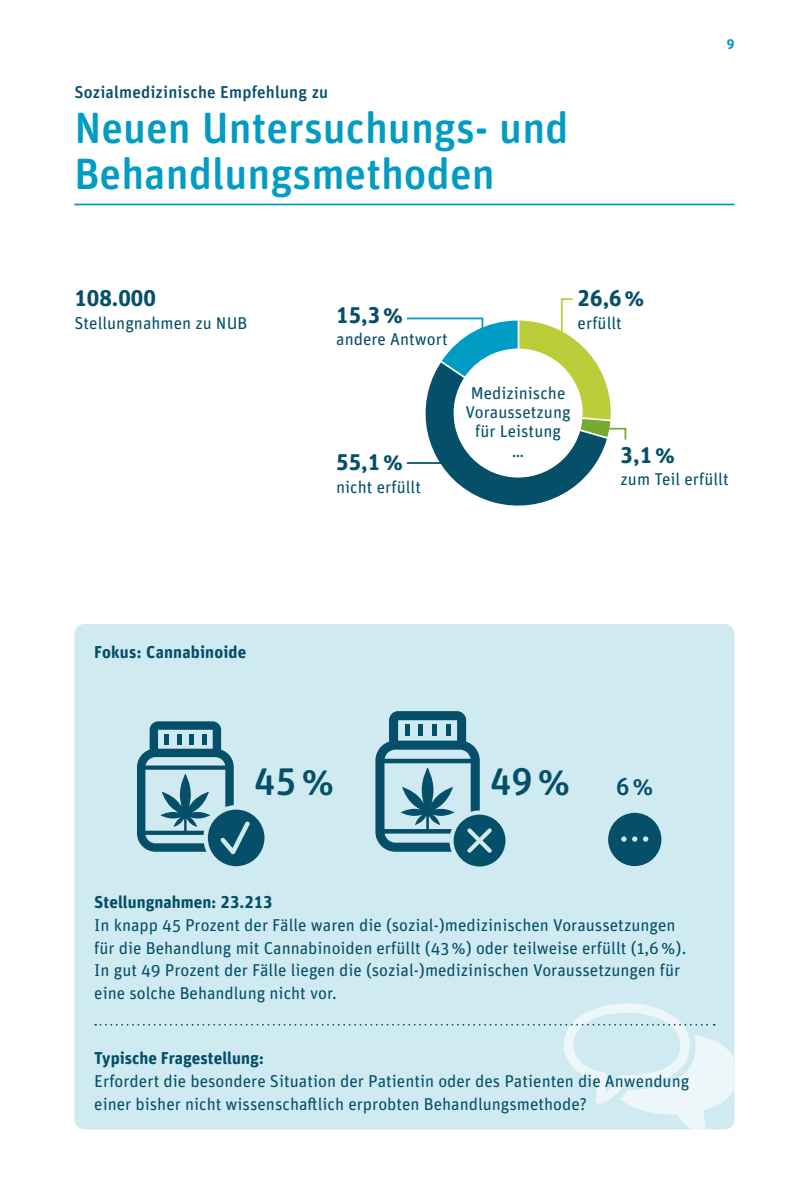
<style>
.page{position:relative;width:794px;height:1191px;background:#fff}
.page>*{position:absolute;margin:0;border:0;box-sizing:border-box;transform-origin:0 0}
.H2_Kapitelheadline{font:500 43.75px/45.5px "Unit Rounded Pro";color:#009cc4}
.t1{font:500 38.5px "Unit Rounded Pro";color:#054f69}
.t2{font:500 24.5px "Unit Rounded Pro";color:#054f69}
.Fließtext{font:700 22.75px "Unit Rounded Pro";color:#054f69}
.H5_Zwischenheadline{font:700 22.75px "Unit Rounded Pro";color:#054f69}
.Fließtext-2{font:17.15px/22.8px "Unit Rounded Pro";color:#054f69}
.Infokasten{font:17.15px/22.8px "Unit Rounded Pro";color:#054f69}
.Absatzheadline{font:700 17.15px "Unit Rounded Pro";color:#054f69}
.Absatzheadline-2{font:500 17.15px "Unit Rounded Pro";letter-spacing:.01em;color:#054f69}
.Infokasten-2{font:700 17.15px "Unit Rounded Pro";color:#054f69}
.t3{font:700 14px "Unit Rounded Pro";color:#009cc4}
</style>
<div class="page">
<hr style="left:74px;top:204px;width:660px;height:1px;background:#009cc4">
<div style="left:74px;top:624px;width:660px;height:505px;background:#cfeaf0;border-radius:10px"></div>
<svg style="left:95px;top:1003px;width:639px;height:126px"></svg>
<svg style="left:451px;top:812px;width:56px;height:56px"></svg>
<div style="left:449px;top:810px;width:61px;height:60px;border:4px solid #cfeaf0;border-radius:50%"></div>
<svg style="left:375px;top:711px;width:120px;height:145px"></svg>
<div style="left:606px;top:810px;width:57px;height:58px;background:#054f69;border-radius:50%"></div>
<div style="left:603px;top:808px;width:63px;height:62px;border:5px solid #cfeaf0;border-radius:50%"></div>
<svg style="left:632px;top:836px;width:5px;height:5px"></svg>
<svg style="left:621px;top:836px;width:5px;height:5px"></svg>
<svg style="left:643px;top:836px;width:5px;height:5px"></svg>
<svg style="left:206px;top:807px;width:61px;height:61px"></svg>
<div style="left:203px;top:805px;width:66px;height:65px;border:4px solid #cfeaf0;border-radius:50%"></div>
<svg style="left:137px;top:721px;width:116px;height:139px"></svg>
<svg style="left:406px;top:298px;width:221px;height:208px"></svg>
<p class="Absatzheadline-2" style="left:74px;top:80px;width:255px">Sozialmedizinische Empfehlung zu</p>
<p class="H2_Kapitelheadline" style="left:74px;top:103px;width:496px">Neuen Untersuchungs- und<br>Behandlungsmethoden</p>
<p class="t3" style="left:726px;top:34px;width:9px">9</p>
<p class="H5_Zwischenheadline" style="left:74px;top:282px;width:83px">108.000</p>
<p class="Fließtext-2" style="left:74px;top:311px;width:174px">Stellungnahmen zu NUB</p>
<p class="Fließtext" style="left:336px;top:298px;width:68px">15,3%</p>
<p class="Fließtext-2" style="left:336px;top:327px;width:113px">andere Antwort</p>
<p class="Fließtext" style="left:336px;top:446px;width:68px">55,1%</p>
<p class="Fließtext-2" style="left:336px;top:475px;width:86px">nicht erfüllt</p>
<p class="Fließtext" style="left:577px;top:282px;width:68px">26,6%</p>
<p class="Fließtext-2" style="left:577px;top:311px;width:46px">erfüllt</p>
<p class="Fließtext-2" style="left:471px;top:381px;width:96px">Medizinische</p>
<p class="Fließtext-2" style="left:465px;top:400px;width:107px">Voraussetzung</p>
<p class="Fließtext-2" style="left:475px;top:421px;width:87px;line-height:19.2px;text-align:center">für Leistung …</p>
<p class="Fließtext" style="left:620px;top:438px;width:56px">3,1%</p>
<p class="Fließtext-2" style="left:620px;top:467px;width:110px">zum Teil erfüllt</p>
<p class="Absatzheadline" style="left:94px;top:639px;width:154px">Fokus: Cannabinoide</p>
<p class="t1" style="left:254px;top:754px;width:82px">45%</p>
<p class="t1" style="left:490px;top:754px;width:82px">49%</p>
<p class="t2" style="left:616px;top:769px;width:39px">6%</p>
<p class="Absatzheadline" style="left:94px;top:889px;width:180px">Stellungnahmen: 23.213</p>
<p class="Fließtext-2" style="left:94px;top:912px;width:593px">In knapp 45 Prozent der Fälle waren die (sozial-)medizinischen Voraussetzungen für die Behandlung mit Cannabinoiden erfüllt (43%) oder teilweise erfüllt (1,6%).<br>In gut 49 Prozent der Fälle liegen die (sozial-)medizinischen Voraussetzungen für eine solche Behandlung nicht vor.</p>
<p class="Infokasten-2" style="left:94px;top:1045px;width:171px">Typische Fragestellung:</p>
<p class="Infokasten" style="left:94px;top:1068px;width:596px">Erfordert die besondere Situation der Patientin oder des Patienten die Anwendung einer bisher nicht wissenschaftlich erprobten Behandlungsmethode?</p>
</div>
